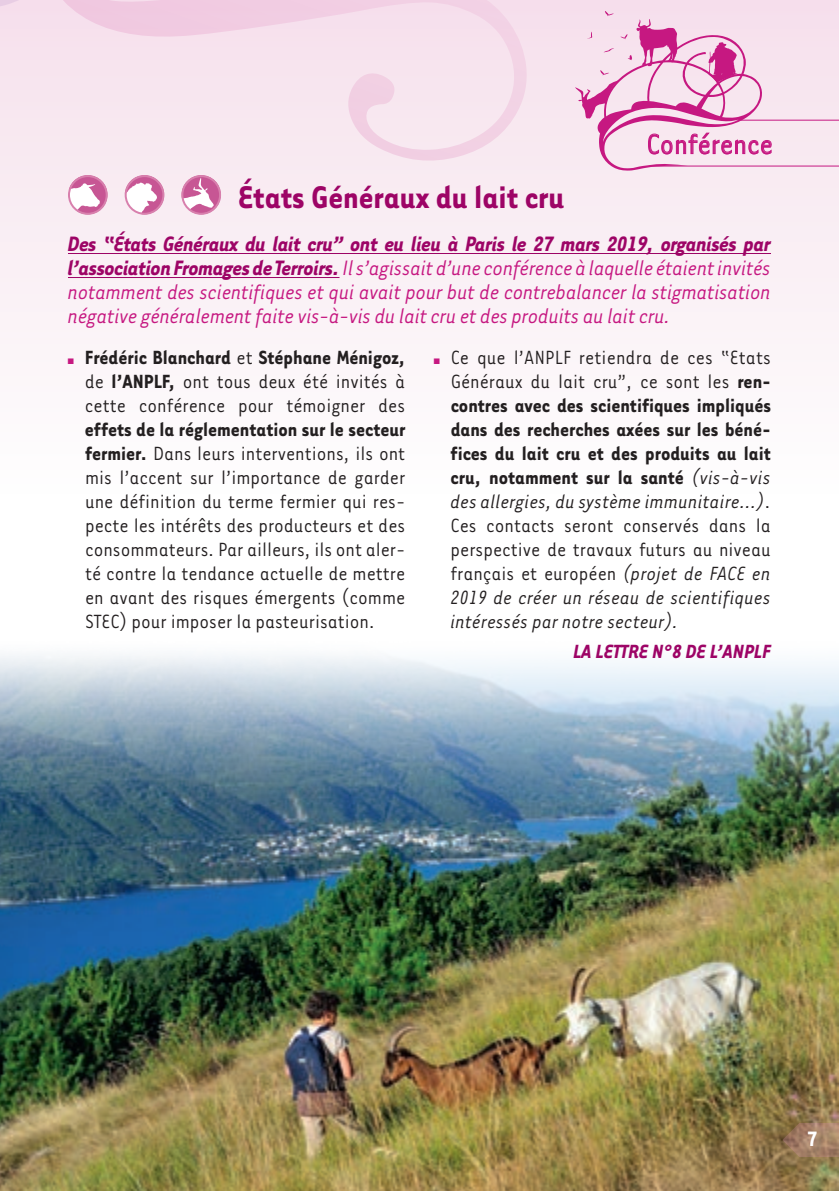
<style>
.page{position:relative;width:839px;height:1191px;background:#fff}
.page>*{position:absolute;margin:0;border:0;box-sizing:border-box;transform-origin:0 0}
.t1{font:700 36px "Tarzana Narrow";color:#9d0466}
.t2{font:32px "Tarzana Narrow";color:#c61881}
.t3{font:italic 24px/24px "Tarzana Narrow";letter-spacing:-.02em;color:#c61881;text-align:justify}
.t4{font:700 24px "Tarzana Narrow";color:#fff}
.t5{font:22px/24px "Tarzana Narrow";color:#231f20;text-align:justify}
.t6{font:italic 700 22px "Tarzana Narrow";color:#9d0466}
.s1{font-weight:700;color:#9d0466}
.s2{color:#c61881}
.s3{font-weight:700}
.s4{font-style:italic}
</style>
<div class="page">
<img style="left:0;top:655px;width:839px;height:535px">
<div style="left:0;top:0;width:839px;height:493px;background:#fbf3f7"></div>
<svg style="left:782px;top:1122px;width:57px;height:34px;background:#9f7d61"></svg>
<hr style="left:68px;top:253px;width:703px;height:1px;background:#9d0466">
<hr style="left:68px;top:277px;width:272px;height:1px;background:#9d0466">
<svg style="left:575px;top:11px;width:264px;height:160px"></svg>
<div style="left:68px;top:175px;width:40px;height:39px;background:#eabdd3;border-radius:50%"></div>
<svg style="left:69px;top:175px;width:39px;height:37px"></svg>
<div style="left:68px;top:175px;width:40px;height:40px;border:2px solid #d880ad;border-radius:50%"></div>
<svg style="left:125px;top:175px;width:39px;height:39px"></svg>
<div style="left:125px;top:175px;width:39px;height:40px;border:2px solid #d880ad;border-radius:50%"></div>
<svg style="left:181px;top:175px;width:40px;height:37px"></svg>
<div style="left:181px;top:175px;width:40px;height:40px;border:2px solid #d880ad;border-radius:50%"></div>
<svg style="left:81px;top:0;width:447px;height:161px;fill:#f7e4ee"></svg>
<div style="left:0;top:0;width:81px;height:136px;background:#f7e4ee"></div>
<h1 class="t1" style="left:238px;top:174px;width:328px">États Généraux du lait cru</h1>
<h2 class="t2" style="left:646px;top:125px;width:128px">Conférence</h2>
<p class="t3" style="left:68px;top:231px;width:705px"><span class="s1">Des “États Généraux du lait cru” ont eu lieu à Paris le 27 mars 2019, organisés par l’association Fromages de Terroirs.</span> Il s’agissait d’une conférence à laquelle étaient invités notamment des scientifiques et qui avait pour but de contrebalancer la stigmatisation négative généralement faite vis-à-vis du lait cru et des produits au lait cru.</p>
<p class="t5" style="left:85px;top:344px;width:322px;text-indent:-17px"><span class="s2">■</span> <span class="s3">Frédéric Blanchard</span> et <span class="s3">Stéphane Ménigoz, </span>de <span class="s3">l’ANPLF,</span> ont tous deux été invités à cette conférence pour témoigner des</p>
<p class="t5" style="left:85px;top:416px;width:322px"><span class="s3">effets de la réglementation sur le secteur fermier.</span> Dans leurs interventions, ils ont mis l’accent sur l’importance de garder une définition du terme fermier qui res&shy;pecte les intérêts des producteurs et des consommateurs. Par ailleurs, ils ont aler&shy;té contre la tendance actuelle de mettre en avant des risques émergents (comme STEC) pour imposer la pasteurisation.</p>
<p class="t5" style="left:450px;top:344px;width:322px;text-indent:-17px"><span class="s2">■</span> Ce que l’ANPLF retiendra de ces “Etats Généraux du lait cru”, ce sont les <span class="s3">ren&shy;contres avec des scientifiques impliqués dans des recherches axées sur les béné&shy;fices du lait cru et des produits au lait cru, notamment sur la santé</span> <span class="s4">(vis-à-vis des allergies, du système immunitaire…)</span>.<br>Ces contacts seront conservés dans la perspective de travaux futurs au niveau français et européen <span class="s4">(projet de FACE en 2019 de créer un réseau de scientifiques intéressés par notre secteur).</span></p>
<p class="t6" style="left:573px;top:637px;width:199px">LA LETTRE N°8 DE L’ANPLF</p>
<p class="t4" style="left:807px;top:1123px;width:12px">7</p>
</div>
